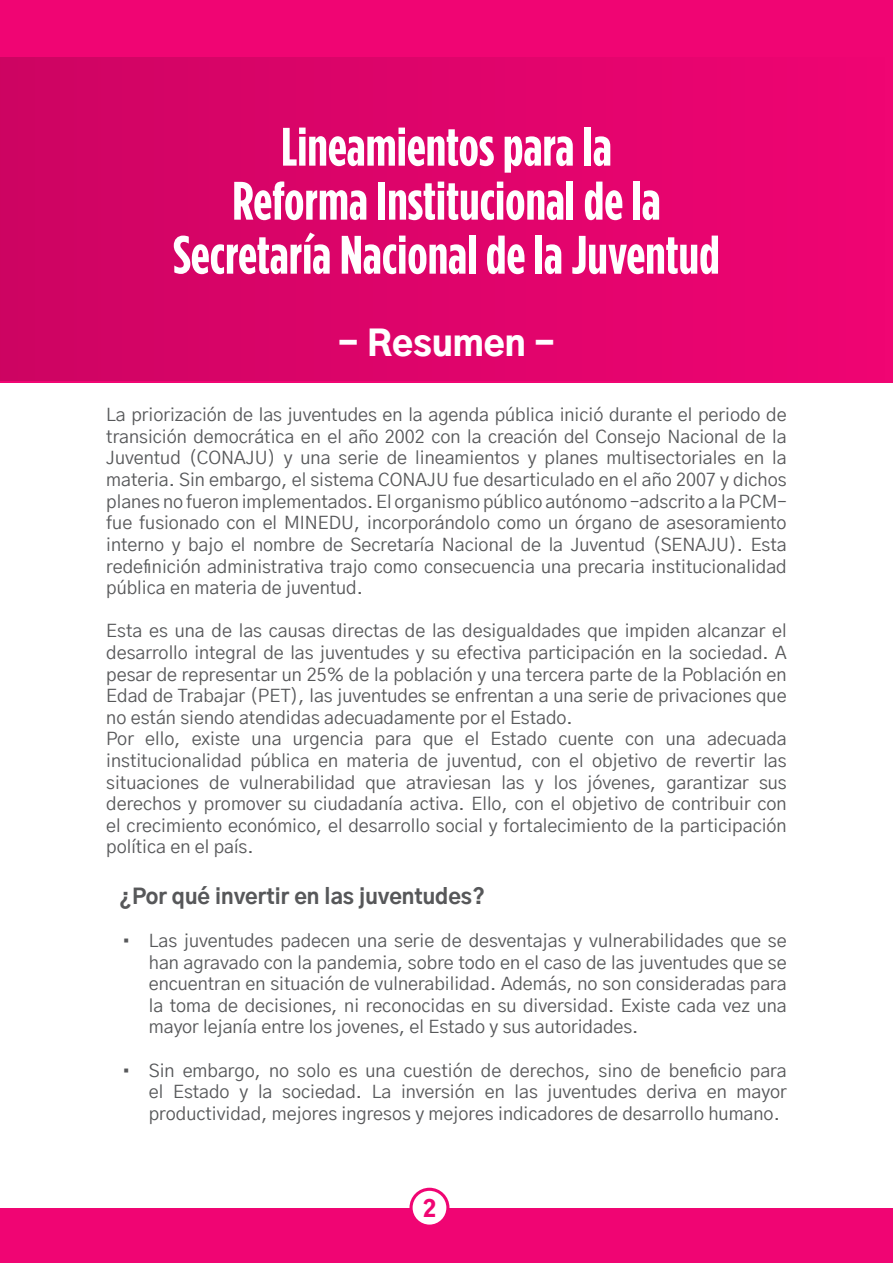
<style>
.page{position:relative;width:893px;height:1263px;background:#fff}
.page>*{position:absolute;margin:0;border:0;box-sizing:border-box;transform-origin:0 0}
.t1{font:700 54px "Gotham Condensed";color:#fff}
.t2{font:900 34.5px "Gothic A1";color:#fff}
.t3{font:900 22.5px "Gothic A1";color:#f00573}
.t4{font:800 21px "Gothic A1";color:#57585a}
.t5{font:18px/21.6px "Gothic A1";color:#57585a;text-align:justify}
</style>
<div class="page">
<div style="left:0;top:1209px;width:893px;height:54px;background:#f00573"></div>
<svg style="left:409px;top:1188px;width:40px;height:40px"></svg>
<div style="left:413px;top:1191px;width:33px;height:33px;background:#fff;border-radius:50%"></div>
<div style="left:0;top:0;width:893px;height:383px;background:#f00573"></div>
<div style="left:0;top:57px;width:893px;height:323px;background:linear-gradient(to right,#ce0463,#ef0473)"></div>
<p class="t1" style="left:281px;top:116px;width:332px">Lineamientos para la</p>
<p class="t1" style="left:232px;top:170px;width:430px">Reforma Institucional de la</p>
<p class="t1" style="left:173px;top:224px;width:548px">Secretaría Nacional de la Juventud</p>
<p class="t2" style="left:338px;top:315px;width:219px">- Resumen -</p>
<p class="t5" style="left:106px;top:403px;width:682px">La priorización de las juventudes en la agenda pública inició durante el periodo de transición democrática en el año 2002 con la creación del Consejo Nacional de la Juventud (CONAJU) y una serie de lineamientos y planes multisectoriales en la materia. Sin embargo, el sistema CONAJU fue desarticulado en el año 2007 y dichos planes no fueron implementados. El organismo público autónomo –adscrito a la PCM– fue fusionado con el MINEDU, incorporándolo como un órgano de asesoramiento interno y bajo el nombre de Secretaría Nacional de la Juventud (SENAJU). Esta redefinición administrativa trajo como consecuencia una precaria institucionalidad pública en materia de juventud.</p>
<p class="t5" style="left:106px;top:619px;width:682px">Esta es una de las causas directas de las desigualdades que impiden alcanzar el desarrollo integral de las juventudes y su efectiva participación en la sociedad. A pesar de representar un 25% de la población y una tercera parte de la Población en Edad de Trabajar (PET), las juventudes se enfrentan a una serie de privaciones que no están siendo atendidas adecuadamente por el Estado.</p>
<p class="t5" style="left:106px;top:727px;width:682px">Por ello, existe una urgencia para que el Estado cuente con una adecuada institucionalidad pública en materia de juventud, con el objetivo de revertir las situaciones de vulnerabilidad que atraviesan las y los jóvenes, garantizar sus derechos y promover su ciudadanía activa. Ello, con el objetivo de contribuir con el crecimiento económico, el desarrollo social y fortalecimiento de la participación política en el país.</p>
<p class="t4" style="left:119px;top:879px;width:367px">¿Por qué invertir en las juventudes?</p>
<p class="t5" style="left:149px;top:929px;width:639px;text-indent:-27px">• Las juventudes padecen una serie de desventajas y vulnerabilidades que se han agravado con la pandemia, sobre todo en el caso de las juventudes que se encuentran en situación de vulnerabilidad. Además, no son consideradas para la toma de decisiones, ni reconocidas en su diversidad. Existe cada vez una mayor lejanía entre los jovenes, el Estado y sus autoridades.</p>
<p class="t5" style="left:149px;top:1059px;width:639px;text-indent:-27px">• Sin embargo, no solo es una cuestión de derechos, sino de beneficio para el Estado y la sociedad. La inversión en las juventudes deriva en mayor productividad, mejores ingresos y mejores indicadores de desarrollo humano.</p>
<p class="t3" style="left:423px;top:1190px;width:15px">2</p>
</div>
